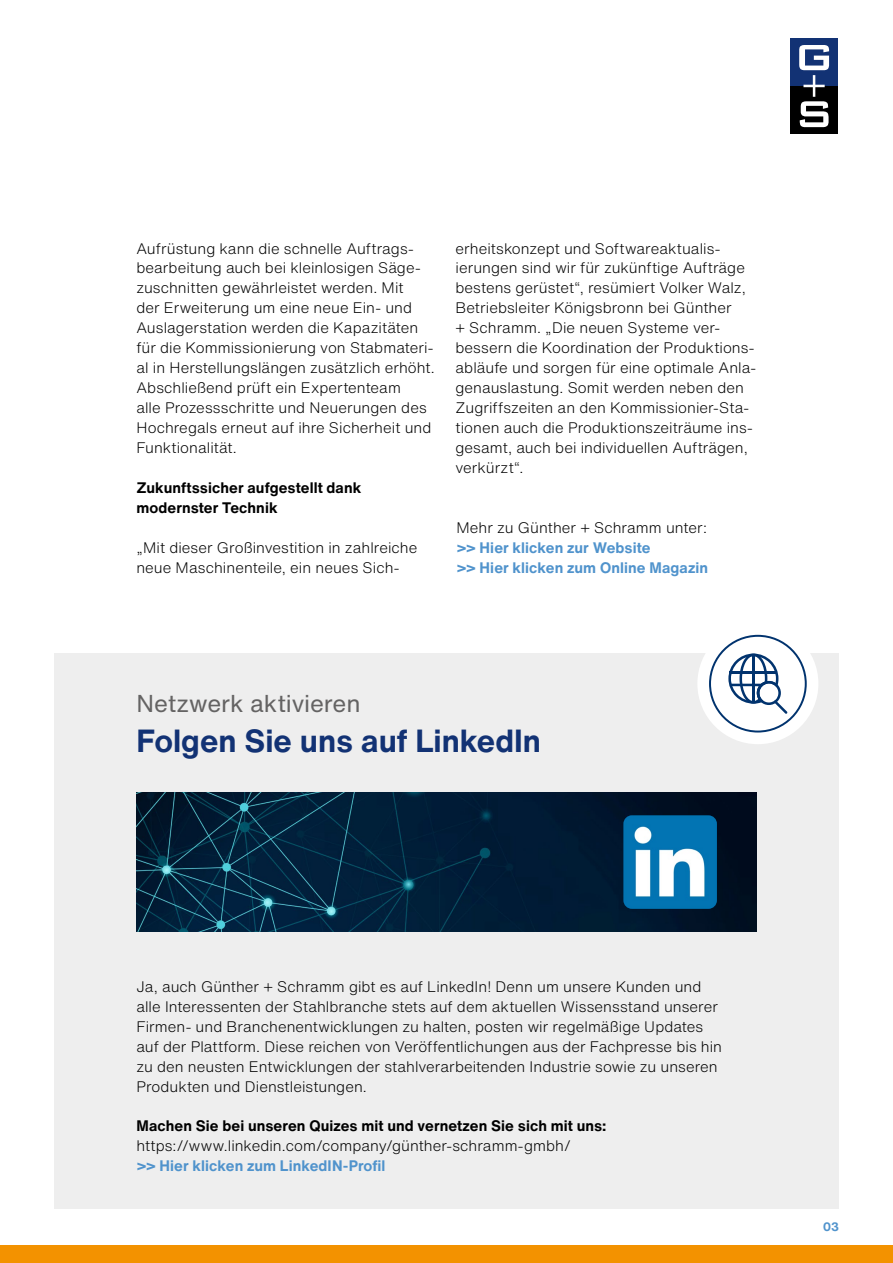
<style>
.page{position:relative;width:893px;height:1263px;background:#fff}
.page>*{position:absolute;margin:0;border:0;box-sizing:border-box;transform-origin:0 0}
.t1{font:700 31.5px "Helvetica Now Text";color:#123274}
.t2{font:24px "Helvetica Now Text";letter-spacing:-.005em;color:#646363}
.t3{font:300 15px/20px "Helvetica Now Text";letter-spacing:.005em;color:#000}
.t4{font:700 15px/20px "Helvetica Now Text";letter-spacing:.005em;color:#000}
.t5{font:700 15px/20px "Helvetica Now Text";letter-spacing:.005em;color:#5093cc}
.t6{font:700 12px "Helvetica Now Text";color:#5093cc}
</style>
<div class="page">
<div style="left:54px;top:654px;width:785px;height:555px;background:#eee"></div>
<div style="left:0;top:1246px;width:893px;height:17px;background:#f39200"></div>
<div style="left:697px;top:623px;width:121px;height:121px;background:#fff;border-radius:50%"></div>
<div style="left:709px;top:635px;width:98px;height:97px;border:2px solid #01336e;border-radius:50%"></div>
<svg style="left:728px;top:654px;width:59px;height:60px"></svg>
<img style="left:136px;top:792px;width:621px;height:140px">
<img style="left:623px;top:815px;width:94px;height:94px">
<svg style="left:790px;top:38px;width:48px;height:96px"></svg>
<p class="t3" style="left:136px;top:238px;width:300px">Aufrüstung kann die schnelle Auftrags&shy;bearbeitung auch bei kleinlosigen Säge&shy;zuschnitten gewährleistet werden. Mit<br>der Erweiterung um eine neue Ein- und Auslagerstation werden die Kapazitäten für die Kommissionierung von Stabmateri&shy;al in Herstellungslängen zusätzlich erhöht.<br>Abschließend prüft ein Expertenteam<br>alle Prozessschritte und Neuerungen des Hochregals erneut auf ihre Sicherheit und Funktionalität.</p>
<p class="t4" style="left:136px;top:477px;width:227px">Zukunftssicher aufgestellt dank modernster Technik</p>
<p class="t3" style="left:136px;top:537px;width:283px">„Mit dieser Großinvestition in zahlreiche neue Maschinenteile, ein neues Sich-</p>
<p class="t3" style="left:455px;top:238px;width:302px">erheitskonzept und Softwareaktualis&shy;ierungen sind wir für zukünftige Aufträge bestens gerüstet“, resümiert Volker Walz, Betriebsleiter Königsbronn bei Günther<br>+ Schramm. „Die neuen Systeme ver&shy;bessern die Koordination der Produktions&shy;abläufe und sorgen für eine optimale Anla&shy;genauslastung. Somit werden neben den Zugriffszeiten an den Kommissionier-Sta&shy;tionen auch die Produktionszeiträume ins&shy;gesamt, auch bei individuellen Aufträgen, verkürzt“.</p>
<p class="t3" style="left:456px;top:517px;width:252px">Mehr zu Günther + Schramm unter:</p>
<p class="t5" style="left:456px;top:537px;width:253px">&gt;&gt; Hier klicken zur Website<br>&gt;&gt; Hier klicken zum Online Magazin</p>
<h2 class="t2" style="left:136px;top:686px;width:226px">Netzwerk aktivieren</h2>
<h1 class="t1" style="left:136px;top:717px;width:406px">Folgen Sie uns auf LinkedIn</h1>
<p class="t3" style="left:136px;top:976px;width:587px">Ja, auch Günther + Schramm gibt es auf LinkedIn! Denn um unsere Kunden und alle Interessenten der Stahlbranche stets auf dem aktuellen Wissensstand unserer Firmen- und Branchenentwicklungen zu halten, posten wir regelmäßige Updates auf der Plattform. Diese reichen von Veröffentlichungen aus der Fachpresse bis hin zu den neusten Entwicklungen der stahlverarbeitenden Industrie sowie zu unseren Produkten und Dienstleistungen.</p>
<p class="t4" style="left:136px;top:1116px;width:472px">Machen Sie bei unseren Quizes mit und vernetzen Sie sich mit uns:</p>
<p class="t3" style="left:136px;top:1135px;width:436px">https://www.linkedin.com/company/günther-schramm-gmbh/</p>
<p class="t5" style="left:136px;top:1156px;width:251px">&gt;&gt; Hier klicken zum LinkedIN-Profil</p>
<p class="t6" style="left:823px;top:1218px;width:17px">03</p>
</div>
